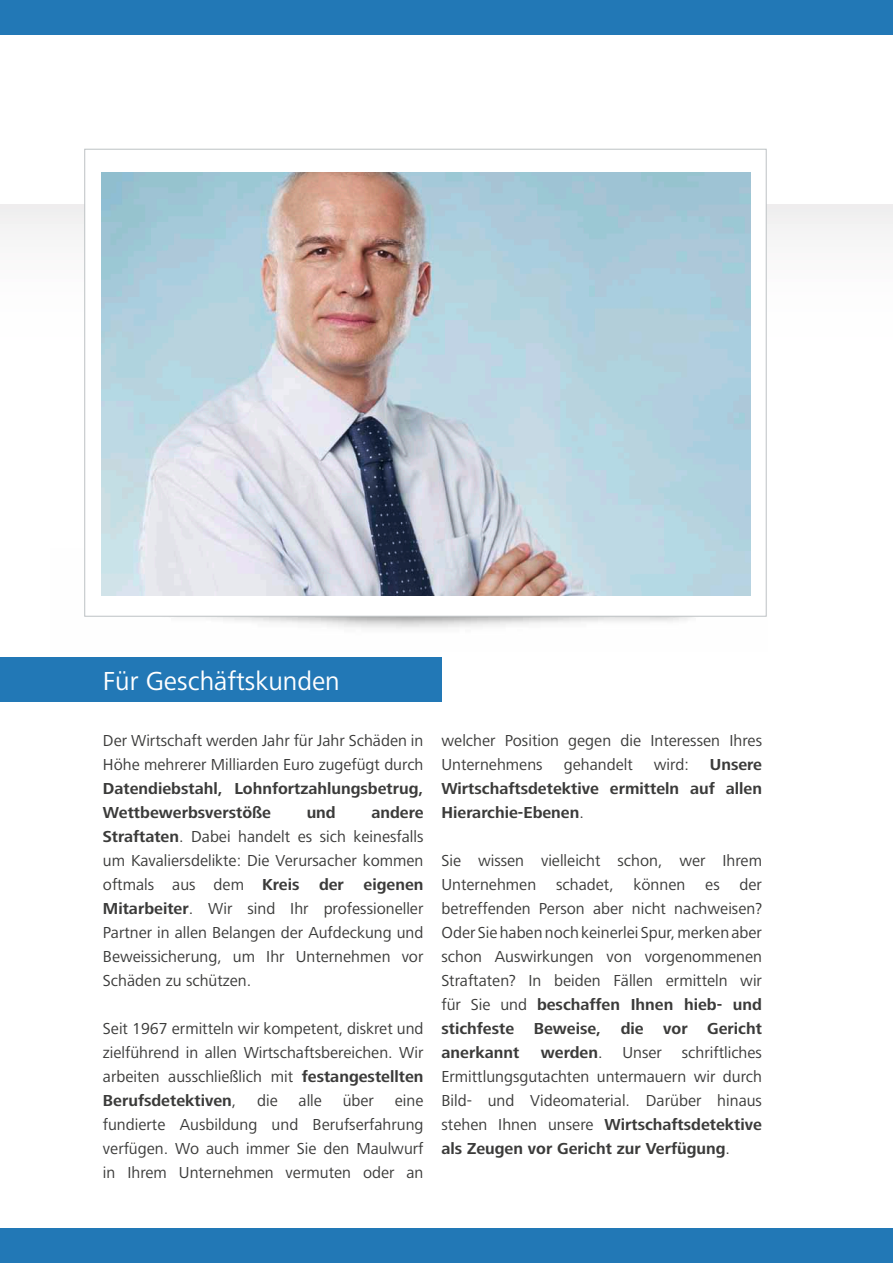
<style>
.page{position:relative;width:893px;height:1263px;background:#fff}
.page>*{position:absolute;margin:0;border:0;box-sizing:border-box;transform-origin:0 0}
.t1{font:27px "Frutiger Next LT";color:#fff}
.t2{font:16.5px/24px "Frutiger Next LT";color:#3b3b3a;text-align:justify}
.t3{font:700 16.5px/24px "Frutiger Next LT";color:#3b3b3a;text-align:justify}
.s1{font-weight:700}
.s2{font-weight:400}
</style>
<div class="page">
<div style="left:0;top:0;width:893px;height:34px;background:#2278b6"></div>
<div style="left:0;top:1229px;width:893px;height:34px;background:#2278b6"></div>
<div style="left:0;top:204px;width:891px;height:203px;background:linear-gradient(to bottom,#f3f2f3,#fff)"></div>
<svg style="left:891px;top:204px;width:2px;height:33px"></svg>
<div style="left:84px;top:149px;width:683px;height:468px;background:#fff;border:1px solid #bdc2c4"></div>
<img style="left:101px;top:172px;width:649px;height:423px">
<div style="left:0;top:657px;width:442px;height:45px;background:#2278b6"></div>
<p class="t1" style="left:103px;top:666px;width:238px">Für Geschäftskunden</p>
<p class="t2" style="left:103px;top:729px;width:322px">Der Wirtschaft werden Jahr für Jahr Schäden in Höhe mehrerer Milliarden Euro zugefügt durch <span class="s1">Datendiebstahl, Lohnfortzahlungsbetrug, Wettbewerbsverstöße</span></p>
<p class="t2" style="left:103px;top:801px;width:322px;text-indent:268px"><span class="s1">andere Straftaten</span>. Dabei handelt es sich keinesfalls um Kavaliersdelikte: Die Verursacher kommen oftmals aus dem <span class="s1">Kreis der eigenen Mitarbeiter</span>. Wir sind Ihr professioneller Partner in allen Belangen der Aufdeckung und Beweissicherung, um Ihr Unternehmen vor Schäden zu schützen.</p>
<p class="t2" style="left:103px;top:1017px;width:322px">Seit 1967 ermitteln wir kompetent, diskret und zielführend in allen Wirtschaftsbereichen. Wir arbeiten ausschließlich mit <span class="s1">festangestellten Berufsdetektiven</span>,</p>
<p class="t3" style="left:307px;top:801px;width:31px">und</p>
<p class="t2" style="left:257px;top:1089px;width:22px">die</p>
<p class="t2" style="left:299px;top:1089px;width:25px">alle</p>
<p class="t2" style="left:343px;top:1089px;width:33px">über</p>
<p class="t2" style="left:103px;top:1089px;width:322px;text-indent:292px">eine fundierte Ausbildung und Berufserfahrung verfügen. Wo auch immer Sie den Maulwurf in Ihrem Unternehmen vermuten oder an</p>
<p class="t2" style="left:441px;top:729px;width:322px">welcher Position gegen die Interessen Ihres<br>Unternehmens</p>
<p class="t2" style="left:564px;top:753px;width:71px">gehandelt</p>
<p class="t2" style="left:654px;top:753px;width:36px">wird:</p>
<p class="t3" style="left:441px;top:753px;width:322px;text-indent:268px">Unsere Wirtschaftsdetektive ermitteln auf allen Hierarchie-Ebenen<span class="s2">.</span></p>
<p class="t2" style="left:441px;top:849px;width:322px">Sie wissen vielleicht schon, wer Ihrem Unternehmen schadet, können es der betreffenden Person aber nicht nachweisen?<br>Oder Sie haben noch keinerlei Spur, merken aber schon Auswirkungen von vorgenommenen Straftaten? In beiden Fällen ermitteln wir für Sie und <span class="s1">beschaffen Ihnen hieb- und stichfeste Beweise, die vor Gericht anerkannt</span></p>
<p class="t2" style="left:441px;top:1041px;width:322px;text-indent:99px"><span class="s1">werden</span>. Unser schriftliches Ermittlungsgutachten untermauern wir durch Bild- und Videomaterial. Darüber hinaus stehen Ihnen unsere <span class="s1">Wirtschaftsdetektive als Zeugen vor Gericht zur Verfügung</span>.</p>
</div>
